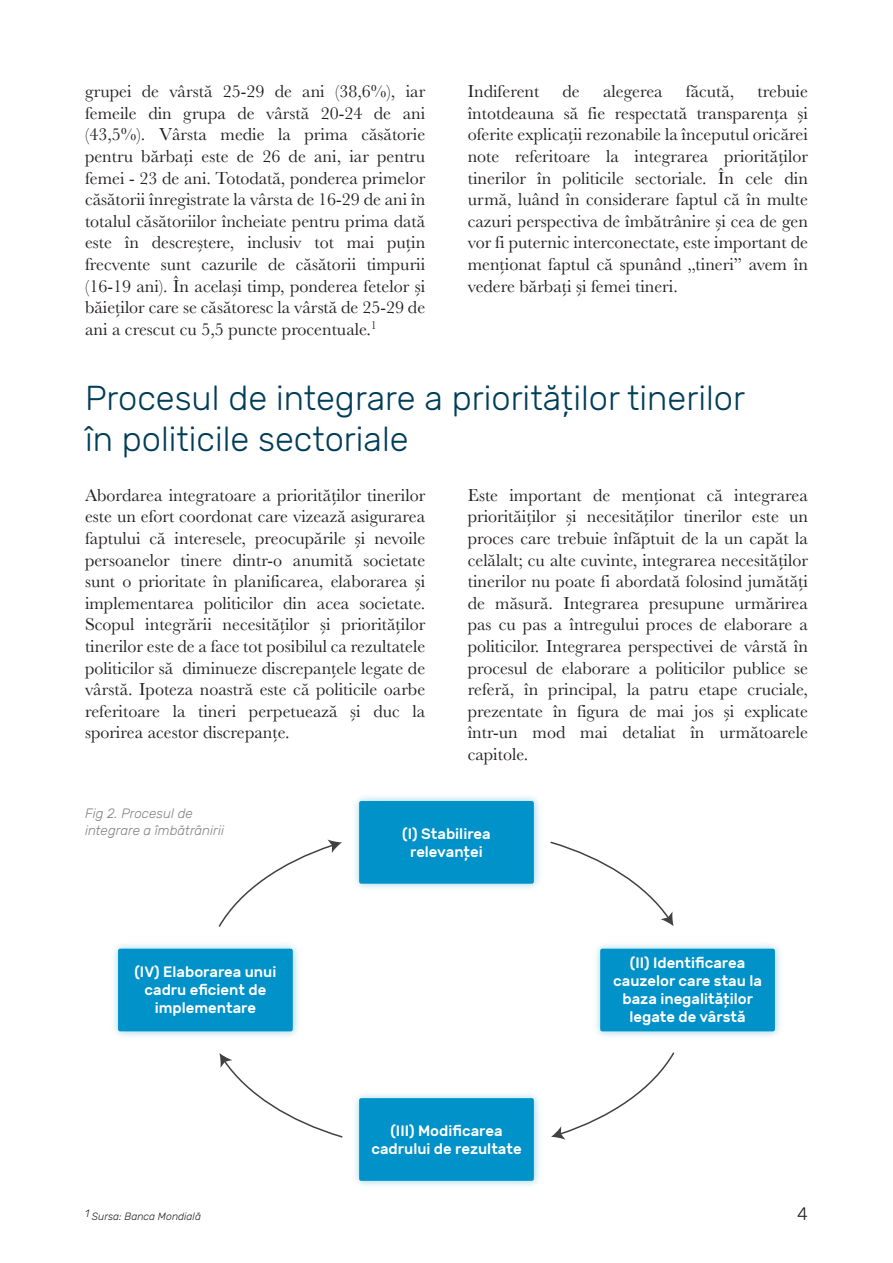
<style>
.page{position:relative;width:893px;height:1263px;background:#fff}
.page>*{position:absolute;margin:0;border:0;box-sizing:border-box;transform-origin:0 0}
.t1{font:300 34.5px/41.2px "Rubik";color:#003d58}
.t2{font:18px/21.6px "Baskerville";color:#231f20;text-align:justify}
.t3{font:300 18px "Rubik";color:#231f20}
.t4{font:500 15px/18px "Rubik";color:#fff;text-align:center}
.t5{font:italic 300 13.5px/16.2px "Rubik";color:#808285}
.t6{font:italic 300 10.5px "Rubik";color:#231f20}
</style>
<div class="page">
<img style="left:355px;top:796px;width:184px;height:93px">
<img style="left:355px;top:1094px;width:184px;height:92px">
<img style="left:596px;top:924px;width:184px;height:113px">
<img style="left:114px;top:944px;width:184px;height:93px">
<div style="left:359px;top:801px;width:175px;height:83px;background:#0092c8;border-radius:2px"></div>
<div style="left:359px;top:1098px;width:175px;height:83px;background:#0092c8;border-radius:2px"></div>
<div style="left:600px;top:949px;width:175px;height:82px;background:#0092c8;border-radius:2px"></div>
<div style="left:118px;top:949px;width:175px;height:82px;background:#0092c8;border-radius:2px"></div>
<svg style="left:218px;top:839px;width:124px;height:88px"></svg>
<svg style="left:219px;top:1053px;width:124px;height:85px"></svg>
<svg style="left:551px;top:1052px;width:124px;height:88px"></svg>
<svg style="left:550px;top:841px;width:123px;height:85px"></svg>
<p class="t2" style="left:85px;top:81px;width:342px">grupei de vârstă 25-29 de ani (38,6%), iar femeile din grupa de vârstă 20-24 de ani (43,5%). Vârsta medie la prima căsătorie pentru bărbați este de 26 de ani, iar pentru femei - 23 de ani. Totodată, ponderea primelor căsătorii înregistrate la vârsta de 16-29 de ani în totalul căsătoriilor încheiate pentru prima dată este în descreștere, inclusiv tot mai puțin frecvente sunt cazurile de căsătorii timpurii (16-19 ani). În același timp, ponderea fetelor și băieților care se căsătoresc la vârstă de 25-29 de ani a crescut cu 5,5 puncte procentuale.<sup>1</sup></p>
<p class="t2" style="left:468px;top:81px;width:73px">Indiferent</p>
<p class="t2" style="left:563px;top:81px;width:19px">de</p>
<p class="t2" style="left:603px;top:81px;width:61px">alegerea</p>
<p class="t2" style="left:686px;top:81px;width:50px">făcută,</p>
<p class="t2" style="left:468px;top:81px;width:342px;text-indent:290px">trebuie întotdeauna să fie respectată transparența și oferite explicații rezonabile la începutul oricărei note referitoare la integrarea priorităților tinerilor în politicile sectoriale. În cele din urmă, luând în considerare faptul că în multe cazuri perspectiva de îmbătrânire și cea de gen vor fi puternic interconectate, este important de menționat faptul că spunând „tineri” avem în vedere bărbați și femei tineri.</p>
<h1 class="t1" style="left:85px;top:378px;width:661px">Procesul de integrare a priorităților tinerilor în politicile sectoriale</h1>
<p class="t2" style="left:85px;top:484px;width:342px">Abordarea integratoare a priorităților tinerilor este un efort coordonat care vizează asigurarea faptului că interesele, preocupările și nevoile persoanelor tinere dintr-o anumită societate sunt o prioritate în planificarea, elaborarea și implementarea politicilor din acea societate.<br>Scopul integrării necesităților și priorităților tinerilor este de a face tot posibilul ca rezultatele politicilor să diminueze discrepanțele legate de vârstă. Ipoteza noastră este că politicile oarbe referitoare la tineri perpetuează și duc la sporirea acestor discrepanțe.</p>
<p class="t2" style="left:468px;top:484px;width:342px">Este important de menționat că integrarea priorităiților și necesităților tinerilor este un proces care trebuie înfăptuit de la un capăt la celălalt; cu alte cuvinte, integrarea necesităților tinerilor nu poate fi abordată folosind jumătăți de măsură. Integrarea presupune urmărirea pas cu pas a întregului proces de elaborare a politicilor. Integrarea perspectivei de vârstă în procesul de elaborare a politicilor publice se referă, în principal, la patru etape cruciale, prezentate în figura de mai jos și explicate într-un mod mai detaliat în următoarele capitole.</p>
<p class="t5" style="left:85px;top:806px;width:140px">Fig 2. Procesul de integrare a îmbătrânirii</p>
<p class="t4" style="left:134px;top:963px;width:143px">(IV) Elaborarea unui cadru eficient de implementare</p>
<p class="t6" style="left:85px;top:1211px;width:117px">1 Sursa: Banca Mondială</p>
<p class="t4" style="left:402px;top:825px;width:90px">(I) Stabilirea relevanței</p>
<p class="t4" style="left:371px;top:1123px;width:152px">(III) Modificarea cadrului de rezultate</p>
<p class="t4" style="left:613px;top:954px;width:150px">(II) Identificarea cauzelor care stau la baza inegalităților legate de vârstă</p>
<p class="t3" style="left:797px;top:1204px;width:12px">4</p>
</div>
